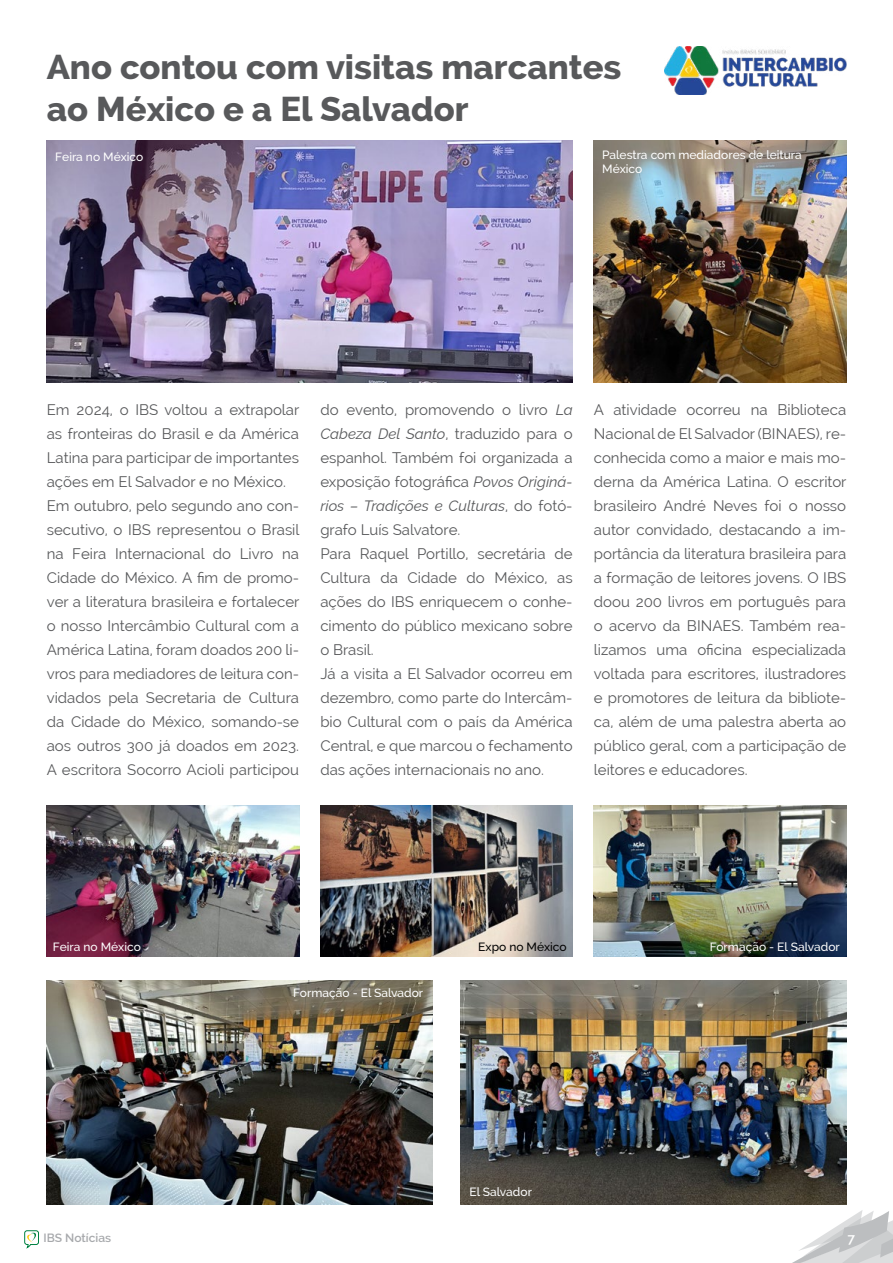
<style>
.page{position:relative;width:893px;height:1263px;background:#fff}
.page>*{position:absolute;margin:0;border:0;box-sizing:border-box;transform-origin:0 0}
.t1{font:800 34.5px/41.4px "Raleway";color:#58595b}
.t2{font:15px/24px "Raleway";color:#58595b}
.t3{font:600 13.5px "Raleway";color:#fff}
.t4{font:500 12px/14.4px "Raleway";color:#fff}
.t5{font:500 12px "Raleway";color:#000}
.t6{font:600 12px "Raleway";color:#a7a9ac}
.s1{font-style:italic}
</style>
<div class="page">
<svg style="left:792px;top:1210px;width:101px;height:53px"></svg>
<svg style="left:24px;top:1230px;width:15px;height:18px"></svg>
<img style="left:664px;top:47px;width:182px;height:48px">
<img style="left:461px;top:980px;width:385px;height:224px">
<img style="left:594px;top:805px;width:252px;height:152px">
<img style="left:47px;top:140px;width:526px;height:243px">
<img style="left:47px;top:805px;width:252px;height:152px">
<img style="left:594px;top:140px;width:252px;height:243px">
<img style="left:47px;top:980px;width:385px;height:224px">
<img style="left:320px;top:805px;width:253px;height:152px">
<h1 class="t1" style="left:47px;top:47px;width:576px">Ano contou com visitas marcantes ao México e a El Salvador</h1>
<p class="t4" style="left:55px;top:149px;width:90px">Feira no México</p>
<p class="t4" style="left:602px;top:147px;width:201px">Palestra com mediadores de leitura<br>México</p>
<p class="t2" style="left:47px;top:398px;width:254px">Em 2024, o IBS voltou a extrapolar as fronteiras do Brasil e da América Latina para participar de importantes ações em El Salvador e no México.<br>Em outubro, pelo segundo ano con&shy;secutivo, o IBS representou o Brasil na Feira Internacional do Livro na Cidade do México. A fim de promo&shy;ver a literatura brasileira e fortalecer o nosso Intercâmbio Cultural com a América Latina, foram doados 200 li&shy;vros para mediadores de leitura con&shy;vidados pela Secretaria de Cultura da Cidade do México, somando-se aos outros 300 já doados em 2023.<br>A escritora Socorro Acioli participou</p>
<p class="t2" style="left:320px;top:398px;width:254px">do evento, promovendo o livro <span class="s1">La<br>Cabeza Del Santo</span>, traduzido para o espanhol. Também foi organizada a exposição fotográfica <span class="s1">Povos Originá&shy;rios – Tradições e Culturas</span>, do fotó&shy;grafo Luís Salvatore.<br>Para Raquel Portillo, secretária de<br>Cultura da Cidade do México, as ações do IBS enriquecem o conhe&shy;cimento do público mexicano sobre o Brasil.<br>Já a visita a El Salvador ocorreu em dezembro, como parte do Intercâm&shy;bio Cultural com o país da América<br>Central, e que marcou o fechamento das ações internacionais no ano.</p>
<p class="t2" style="left:594px;top:398px;width:254px;text-align:justify">A atividade ocorreu na Biblioteca Nacional de El Salvador (BINAES), re&shy;conhecida como a maior e mais mo&shy;derna da América Latina. O escritor brasileiro André Neves foi o nosso autor convidado, destacando a im&shy;portância da literatura brasileira para a formação de leitores jovens. O IBS doou 200 livros em português para o acervo da BINAES. Também rea&shy;lizamos uma oficina especializada voltada para escritores, ilustradores e promotores de leitura da bibliote&shy;ca, além de uma palestra aberta ao público geral, com a participação de leitores e educadores.</p>
<p class="t4" style="left:53px;top:940px;width:90px">Feira no México</p>
<p class="t4" style="left:293px;top:986px;width:132px">Formação - El Salvador</p>
<p class="t5" style="left:478px;top:940px;width:90px">Expo no México</p>
<p class="t4" style="left:469px;top:1185px;width:64px">El Salvador</p>
<p class="t4" style="left:710px;top:940px;width:132px">Formação - El Salvador</p>
<p class="t6" style="left:44px;top:1230px;width:69px">IBS Notícias</p>
<p class="t3" style="left:847px;top:1231px;width:9px">7</p>
</div>
